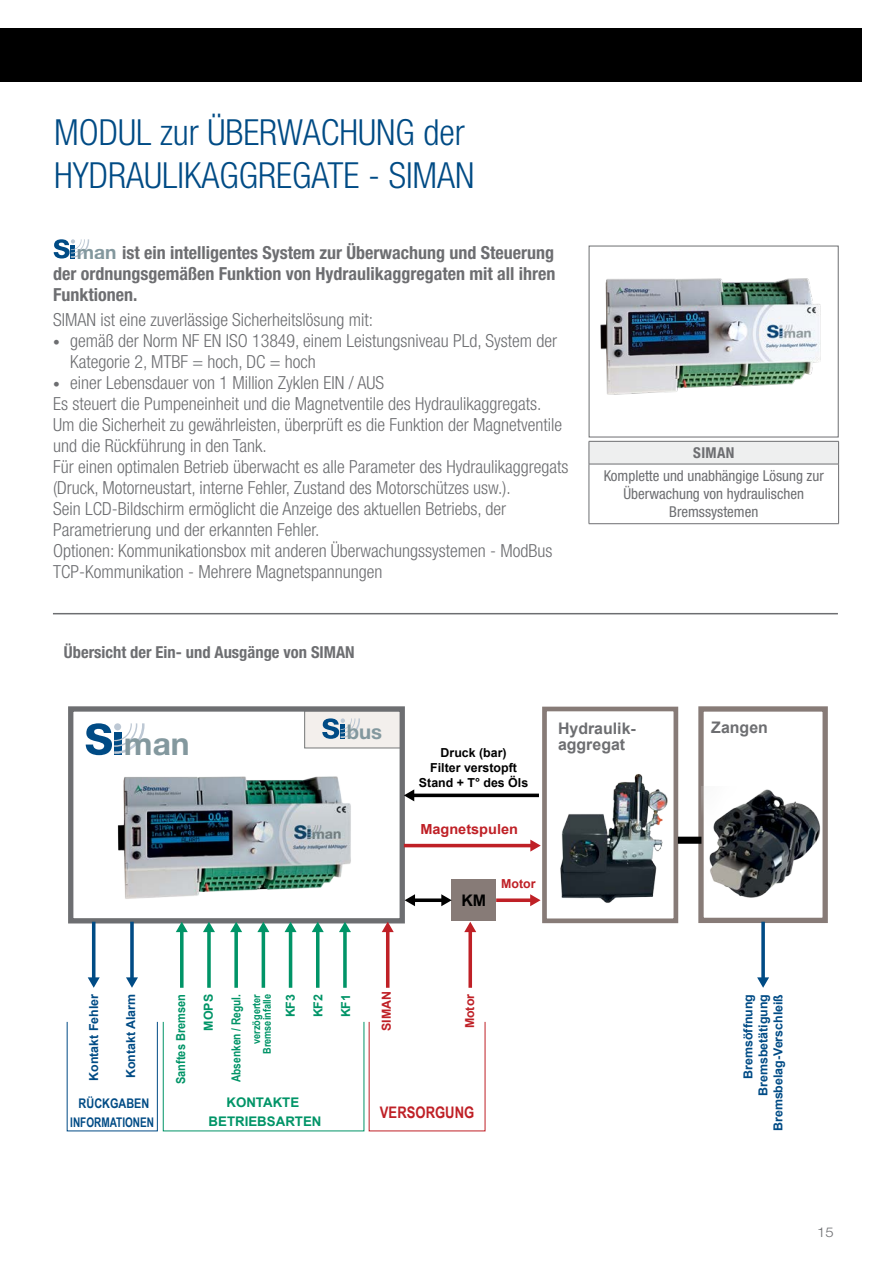
<style>
.page{position:relative;width:893px;height:1263px;background:#fff}
.page>*{position:absolute;margin:0;border:0;box-sizing:border-box;transform-origin:0 0}
.t1{font:300 condensed 36px "Helvetica Neue LT Std";color:#004b85}
.t2{font:700 31.65px "Helvetica Neue LT Std";color:#83989e}
.t3{font:700 20.25px "Helvetica Neue LT Std";color:#83989e}
.t4{font:300 condensed 18px/21px "Helvetica Neue LT Std";color:#6d6e71}
.t5{font:700 condensed 18px/21px "Helvetica Neue LT Std";color:#6d6e71;text-align:justify}
.t6{font:700 condensed 16.5px "Helvetica Neue LT Std";color:#6d6e71}
.t7{font:700 15.9px "Arial";color:#6d6e71}
.t8{font:700 15.9px "Arial Narrow";color:#bf2026}
.t9{font:700 15.9px "Arial";color:#000}
.t10{font:condensed 15px/18px "Helvetica Neue LT Std";color:#6d6e71;text-align:center}
.t11{font:700 condensed 15px "Helvetica Neue LT Std";letter-spacing:.025em;color:#6d6e71}
.t12{font:700 13.95px "Arial";color:#bf2026;scale:1.05 1}
.t13{font:300 13.5px "Helvetica Neue LT Std";color:#6d6e71;scale:1.1 1}
.t14{font:700 13.35px/19px "Arial Narrow";color:#004b85;text-align:center}
.t15{font:700 13.35px/19px "Arial";color:#009467;text-align:center}
.t16{font:700 12.45px/14.9px "Arial";color:#004b85;text-align:right}
.t17{font:700 12.45px/14.9px "Arial";color:#000;text-align:center}
.t18{font:700 12.45px "Arial";color:#bf2026}
.t19{font:700 12.45px "Arial Narrow";color:#009467}
.t20{font:700 12.45px "Arial";color:#009467;scale:.89 1}
.t21{font:700 12.45px "Arial";color:#009467}
.t22{font:700 10.65px/10.6px "Arial";color:#009467;text-align:right;scale:.86 1}
.s1{font-stretch:normal;font-size:19.2px;color:#83989e}
.s2{font-size:13.5px}
</style>
<div class="page">
<div style="left:0;top:28px;width:862px;height:54px;background:#000"></div>
<hr style="left:53px;top:613px;width:785px;height:1px;background:#6d6e71">
<div style="left:589px;top:441px;width:250px;height:23px;background:#eeefef"></div>
<hr style="left:589px;top:441px;width:250px;height:1px;background:#6d6e71">
<svg style="left:589px;top:441px;width:1px;height:23px"></svg>
<svg style="left:838px;top:441px;width:1px;height:23px"></svg>
<hr style="left:589px;top:464px;width:250px;height:1px;background:#6d6e71">
<hr style="left:589px;top:464px;width:1px;height:59px;background:#6d6e71">
<hr style="left:838px;top:464px;width:1px;height:59px;background:#6d6e71">
<hr style="left:589px;top:523px;width:250px;height:1px;background:#6d6e71">
<div style="left:305px;top:711px;width:97px;height:37px;background:#f3efec"></div>
<div style="left:68px;top:706px;width:337px;height:217px;border:5px solid #6d6e71"></div>
<div style="left:542px;top:707px;width:136px;height:216px;border:5px solid #877b77"></div>
<div style="left:698px;top:706px;width:130px;height:217px;border:5px solid #877b77"></div>
<div style="left:451px;top:880px;width:45px;height:41px;background:#877b77"></div>
<svg style="left:468px;top:932px;width:4px;height:56px"></svg>
<svg style="left:464px;top:922px;width:12px;height:10px"></svg>
<hr style="left:404px;top:844px;width:128px;height:3px;background:#bf2026">
<svg style="left:530px;top:839px;width:11px;height:12px"></svg>
<hr style="left:412px;top:794px;width:127px;height:3px;background:#000">
<svg style="left:404px;top:789px;width:10px;height:12px"></svg>
<svg style="left:496px;top:898px;width:34px;height:4px"></svg>
<svg style="left:530px;top:894px;width:11px;height:12px"></svg>
<svg style="left:415px;top:898px;width:26px;height:4px"></svg>
<svg style="left:405px;top:894px;width:10px;height:12px"></svg>
<svg style="left:441px;top:894px;width:11px;height:12px"></svg>
<hr style="left:386px;top:930px;width:3px;height:58px;background:#bf2026">
<svg style="left:382px;top:922px;width:12px;height:10px"></svg>
<svg style="left:316px;top:932px;width:4px;height:56px"></svg>
<svg style="left:312px;top:922px;width:12px;height:10px"></svg>
<svg style="left:343px;top:932px;width:4px;height:56px"></svg>
<svg style="left:339px;top:922px;width:12px;height:10px"></svg>
<hr style="left:289px;top:930px;width:3px;height:58px;background:#009467">
<svg style="left:285px;top:922px;width:12px;height:10px"></svg>
<hr style="left:262px;top:930px;width:3px;height:58px;background:#009467">
<svg style="left:257px;top:922px;width:12px;height:10px"></svg>
<svg style="left:234px;top:932px;width:4px;height:56px"></svg>
<svg style="left:230px;top:922px;width:12px;height:10px"></svg>
<svg style="left:207px;top:932px;width:4px;height:56px"></svg>
<svg style="left:203px;top:922px;width:12px;height:10px"></svg>
<svg style="left:180px;top:932px;width:4px;height:56px"></svg>
<svg style="left:176px;top:922px;width:12px;height:10px"></svg>
<hr style="left:92px;top:922px;width:3px;height:57px;background:#004b85">
<svg style="left:88px;top:977px;width:12px;height:11px"></svg>
<svg style="left:761px;top:922px;width:4px;height:55px"></svg>
<svg style="left:757px;top:977px;width:12px;height:11px"></svg>
<svg style="left:130px;top:922px;width:4px;height:55px"></svg>
<svg style="left:126px;top:977px;width:12px;height:11px"></svg>
<img style="left:560px;top:774px;width:108px;height:129px">
<div style="left:678px;top:837px;width:23px;height:7px;background:#000"></div>
<img style="left:117px;top:776px;width:234px;height:123px">
<img style="left:702px;top:787px;width:122px;height:113px">
<svg style="left:322px;top:718px;width:38px;height:21px"></svg>
<img style="left:600px;top:278px;width:221px;height:117px">
<svg style="left:86px;top:723px;width:59px;height:32px"></svg>
<hr style="left:71px;top:245px;width:4px;height:14px;background:#004b85">
<svg style="left:54px;top:239px;width:35px;height:19px"></svg>
<p class="t1" style="left:54px;top:111px;width:412px">MODUL zur ÜBERWACHUNG der</p>
<p class="t1" style="left:54px;top:155px;width:422px">HYDRAULIKAGGREGATE - SIMAN</p>
<p class="t5" style="left:53px;top:242px;width:504px;text-indent:24px"><span class="s1">man</span> ist ein intelligentes System zur Überwachung und Steuerung der ordnungsgemäßen Funktion von Hydraulikaggregaten mit all ihren Funktionen.</p>
<p class="t4" style="left:53px;top:309px;width:322px">SIMAN ist eine zuverlässige Sicherheitslösung mit:</p>
<p class="t4" style="left:70px;top:330px;width:488px;text-indent:-17px"><span class="s2">•</span> gemäß der Norm NF EN ISO 13849, einem Leistungsniveau PLd, System der<br>Kategorie 2, MTBF = hoch, DC = hoch</p>
<p class="t4" style="left:53px;top:372px;width:333px"><span class="s2">•</span> einer Lebensdauer von 1 Million Zyklen EIN / AUS</p>
<p class="t4" style="left:53px;top:393px;width:490px">Es steuert die Pumpeneinheit und die Magnetventile des Hydraulikaggregats.</p>
<p class="t4" style="left:53px;top:414px;width:510px">Um die Sicherheit zu gewährleisten, überprüft es die Funktion der Magnetventile und die Rückführung in den Tank.</p>
<p class="t4" style="left:53px;top:456px;width:517px">Für einen optimalen Betrieb überwacht es alle Parameter des Hydraulikaggregats (Druck, Motorneustart, interne Fehler, Zustand des Motorschützes usw.).</p>
<p class="t4" style="left:53px;top:498px;width:454px">Sein LCD-Bildschirm ermöglicht die Anzeige des aktuellen Betriebs, der<br>Parametrierung und der erkannten Fehler.</p>
<p class="t4" style="left:53px;top:540px;width:501px">Optionen: Kommunikationsbox mit anderen Überwachungssystemen - ModBus<br>TCP-Kommunikation - Mehrere Magnetspannungen</p>
<p class="t6" style="left:64px;top:642px;width:292px">Übersicht der Ein- und Ausgänge von SIMAN</p>
<p class="t11" style="left:693px;top:444px;width:43px">SIMAN</p>
<p class="t10" style="left:604px;top:467px;width:222px">Komplette und unabhängige Lösung zur<br>Überwachung von hydraulischen<br>Bremssystemen</p>
<p class="t2" style="left:124px;top:724px;width:67px">man</p>
<p class="t3" style="left:347px;top:719px;width:37px">bus</p>
<p class="t17" style="left:419px;top:745px;width:111px">Druck (bar)<br>Filter verstopft<br>Stand + T° des Öls</p>
<p class="t12" style="left:420px;top:819px;width:94px">Magnetspulen</p>
<p class="t9" style="left:461px;top:889px;width:26px">KM</p>
<p class="t18" style="left:501px;top:875px;width:36px">Motor</p>
<p class="t7" style="left:558px;top:717px;width:79px">Hydraulik-</p>
<p class="t7" style="left:711px;top:716px;width:58px">Zangen</p>
<p class="t7" style="left:558px;top:733px;width:69px">aggregat</p>
<p class="t18" style="left:378px;top:1031px;width:41px;rotate:-90deg">SIMAN</p>
<p class="t18" style="left:461px;top:1028px;width:36px;rotate:-90deg">Motor</p>
<p class="t16" style="left:87px;top:1081px;width:88px;rotate:-90deg">Kontakt Fehler</p>
<p class="t16" style="left:123px;top:1078px;width:86px;rotate:-90deg">Kontakt Alarm</p>
<p class="t20" style="left:172px;top:1084px;width:103px;rotate:-90deg">Sanftes Bremsen</p>
<p class="t19" style="left:227px;top:1082px;width:90px;rotate:-90deg">Absenken / Regul.</p>
<p class="t16" style="left:741px;top:1131px;width:139px;rotate:-90deg">Bremsöffnung<br>Bremsbetätigung<br>Bremsbelag-Verschleiß</p>
<p class="t22" style="left:251px;top:1054px;width:71px;rotate:-90deg">verzögerter<br>Bremseinfalle</p>
<p class="t21" style="left:282px;top:1017px;width:25px;rotate:-90deg">KF3</p>
<p class="t21" style="left:309px;top:1017px;width:25px;rotate:-90deg">KF2</p>
<p class="t21" style="left:337px;top:1017px;width:25px;rotate:-90deg">KF1</p>
<p class="t21" style="left:200px;top:1030px;width:38px;rotate:-90deg">MOPS</p>
<p class="t14" style="left:70px;top:1093px;width:85px">RÜCKGABEN<br>INFORMATIONEN</p>
<p class="t15" style="left:209px;top:1092px;width:114px">KONTAKTE<br>BETRIEBSARTEN</p>
<p class="t8" style="left:380px;top:1100px;width:96px">VERSORGUNG</p>
<p class="t13" style="left:817px;top:1224px;width:17px">15</p>
</div>
